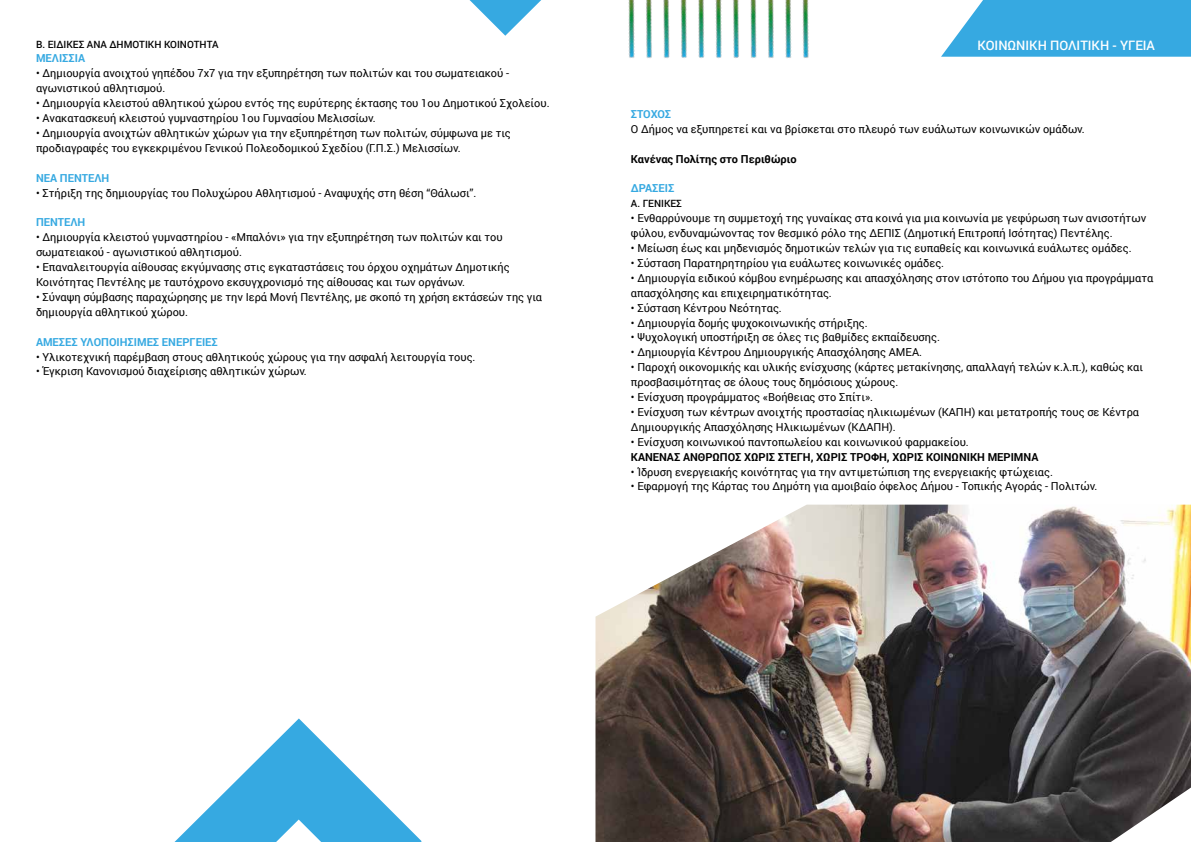
<style>
.page{position:relative;width:1191px;height:842px;background:#fff}
.page>*{position:absolute;margin:0;border:0;box-sizing:border-box;transform-origin:0 0}
.t1{font:500 13px "Roboto";color:#fff}
.t2{font:11px/14.9px "Roboto";color:#000}
.t3{font:700 11px "Roboto";color:#000}
.t4{font:700 11px "Roboto";color:#36a9e1}
.t5{font:500 10px "Roboto";color:#000}
</style>
<div class="page">
<svg style="left:941px;top:0;width:250px;height:57px;background:#47b0e3"></svg>
<img style="left:628px;top:0;width:181px;height:58px">
<img style="left:595px;top:505px;width:596px;height:337px">
<svg style="left:469px;top:0;width:72px;height:36px"></svg>
<svg style="left:174px;top:718px;width:248px;height:124px"></svg>
<p class="t5" style="left:36px;top:37px;width:184px">Β. ΕΙΔΙΚΕΣ ΑΝΑ ΔΗΜΟΤΙΚΗ ΚΟΙΝΟΤΗΤΑ</p>
<p class="t1" style="left:977px;top:36px;width:179px">ΚΟΙΝΩΝΙΚΗ ΠΟΛΙΤΙΚΗ - ΥΓΕΙΑ</p>
<p class="t4" style="left:36px;top:51px;width:51px">ΜΕΛΙΣΣΙΑ</p>
<p class="t2" style="left:36px;top:66px;width:475px">• Δημιουργία ανοιχτού γηπέδου 7x7 για την εξυπηρέτηση των πολιτών και του σωματειακού - αγωνιστικού αθλητισμού.</p>
<p class="t2" style="left:36px;top:95px;width:515px">• Δημιουργία κλειστού αθλητικού χώρου εντός της ευρύτερης έκτασης του 1ου Δημοτικού Σχολείου.</p>
<p class="t2" style="left:36px;top:110px;width:341px">• Ανακατασκευή κλειστού γυμναστηρίου 1ου Γυμνασίου Μελισσίων.</p>
<p class="t2" style="left:36px;top:125px;width:476px">• Δημιουργία ανοιχτών αθλητικών χώρων για την εξυπηρέτηση των πολιτών, σύμφωνα με τις προδιαγραφές του εγκεκριμένου Γενικού Πολεοδομικού Σχεδίου (Γ.Π.Σ.) Μελισσίων.</p>
<p class="t4" style="left:36px;top:170px;width:75px">ΝΕΑ ΠΕΝΤΕΛΗ</p>
<p class="t2" style="left:36px;top:185px;width:442px">• Στήριξη της δημιουργίας του Πολυχώρου Αθλητισμού - Αναψυχής στη θέση “Θάλωσι”.</p>
<p class="t4" style="left:36px;top:215px;width:51px">ΠΕΝΤΕΛΗ</p>
<p class="t2" style="left:36px;top:229px;width:468px">• Δημιουργία κλειστού γυμναστηρίου - «Μπαλόνι» για την εξυπηρέτηση των πολιτών και του σωματειακού - αγωνιστικού αθλητισμού.</p>
<p class="t2" style="left:36px;top:259px;width:475px">• Επαναλειτουργία αίθουσας εκγύμνασης στις εγκαταστάσεις του όρχου οχημάτων Δημοτικής<br>Κοινότητας Πεντέλης με ταυτόχρονο εκσυγχρονισμό της αίθουσας και των οργάνων.</p>
<p class="t2" style="left:36px;top:289px;width:508px">• Σύναψη σύμβασης παραχώρησης με την Ιερά Μονή Πεντέλης, με σκοπό τη χρήση εκτάσεών της για δημιουργία αθλητικού χώρου.</p>
<p class="t4" style="left:36px;top:334px;width:183px">ΑΜΕΣΕΣ ΥΛΟΠΟΙΗΣΙΜΕΣ ΕΝΕΡΓΕΙΕΣ</p>
<p class="t2" style="left:36px;top:349px;width:441px">• Υλικοτεχνική παρέμβαση στους αθλητικούς χώρους για την ασφαλή λειτουργία τους.</p>
<p class="t2" style="left:36px;top:364px;width:272px">• Έγκριση Κανονισμού διαχείρισης αθλητικών χώρων.</p>
<p class="t4" style="left:631px;top:106px;width:42px">ΣΤΟΧΟΣ</p>
<p class="t2" style="left:631px;top:121px;width:455px">Ο Δήμος να εξυπηρετεί και να βρίσκεται στο πλευρό των ευάλωτων κοινωνικών ομάδων.</p>
<p class="t3" style="left:631px;top:151px;width:167px">Κανένας Πολίτης στο Περιθώριο</p>
<p class="t4" style="left:631px;top:181px;width:45px">ΔΡΑΣΕΙΣ</p>
<p class="t5" style="left:631px;top:197px;width:53px">Α. ΓΕΝΙΚΕΣ</p>
<p class="t2" style="left:631px;top:210px;width:517px">• Ενθαρρύνουμε τη συμμετοχή της γυναίκας στα κοινά για μια κοινωνία με γεφύρωση των ανισοτήτων φύλου, ενδυναμώνοντας τον θεσμικό ρόλο της ΔΕΠΙΣ (Δημοτική Επιτροπή Ισότητας) Πεντέλης.</p>
<p class="t2" style="left:631px;top:240px;width:502px">• Μείωση έως και μηδενισμός δημοτικών τελών για τις ευπαθείς και κοινωνικά ευάλωτες ομάδες.</p>
<p class="t2" style="left:631px;top:255px;width:315px">• Σύσταση Παρατηρητηρίου για ευάλωτες κοινωνικές ομάδες.</p>
<p class="t2" style="left:631px;top:270px;width:524px">• Δημιουργία ειδικού κόμβου ενημέρωσης και απασχόλησης στον ιστότοπο του Δήμου για προγράμματα απασχόλησης και επιχειρηματικότητας.</p>
<p class="t2" style="left:631px;top:300px;width:152px">• Σύσταση Κέντρου Νεότητας.</p>
<p class="t2" style="left:631px;top:315px;width:238px">• Δημιουργία δομής ψυχοκοινωνικής στήριξης.</p>
<p class="t2" style="left:631px;top:330px;width:310px">• Ψυχολογική υποστήριξη σε όλες τις βαθμίδες εκπαίδευσης.</p>
<p class="t2" style="left:631px;top:344px;width:293px">• Δημιουργία Κέντρου Δημιουργικής Απασχόλησης ΑΜΕΑ.</p>
<p class="t2" style="left:631px;top:359px;width:513px">• Παροχή οικονομικής και υλικής ενίσχυσης (κάρτες μετακίνησης, απαλλαγή τελών κ.λ.π.), καθώς και προσβασιμότητας σε όλους τους δημόσιους χώρους.</p>
<p class="t2" style="left:631px;top:389px;width:244px">• Ενίσχυση προγράμματος «Βοήθειας στο Σπίτι».</p>
<p class="t2" style="left:631px;top:404px;width:510px">• Ενίσχυση των κέντρων ανοιχτής προστασίας ηλικιωμένων (ΚΑΠΗ) και μετατροπής τους σε Κέντρα<br>Δημιουργικής Απασχόλησης Ηλικιωμένων (ΚΔΑΠΗ).</p>
<p class="t2" style="left:631px;top:434px;width:339px">• Ενίσχυση κοινωνικού παντοπωλείου και κοινωνικού φαρμακείου.</p>
<p class="t3" style="left:631px;top:449px;width:409px">ΚΑΝΕΝΑΣ ΑΝΘΡΩΠΟΣ ΧΩΡΙΣ ΣΤΕΓΗ, ΧΩΡΙΣ ΤΡΟΦΗ, ΧΩΡΙΣ ΚΟΙΝΩΝΙΚΗ ΜΕΡΙΜΝΑ</p>
<p class="t2" style="left:631px;top:464px;width:423px">• Ίδρυση ενεργειακής κοινότητας για την αντιμετώπιση της ενεργειακής φτώχειας.</p>
<p class="t2" style="left:631px;top:479px;width:468px">• Εφαρμογή της Κάρτας του Δημότη για αμοιβαίο όφελος Δήμου - Τοπικής Αγοράς - Πολιτών.</p>
</div>
